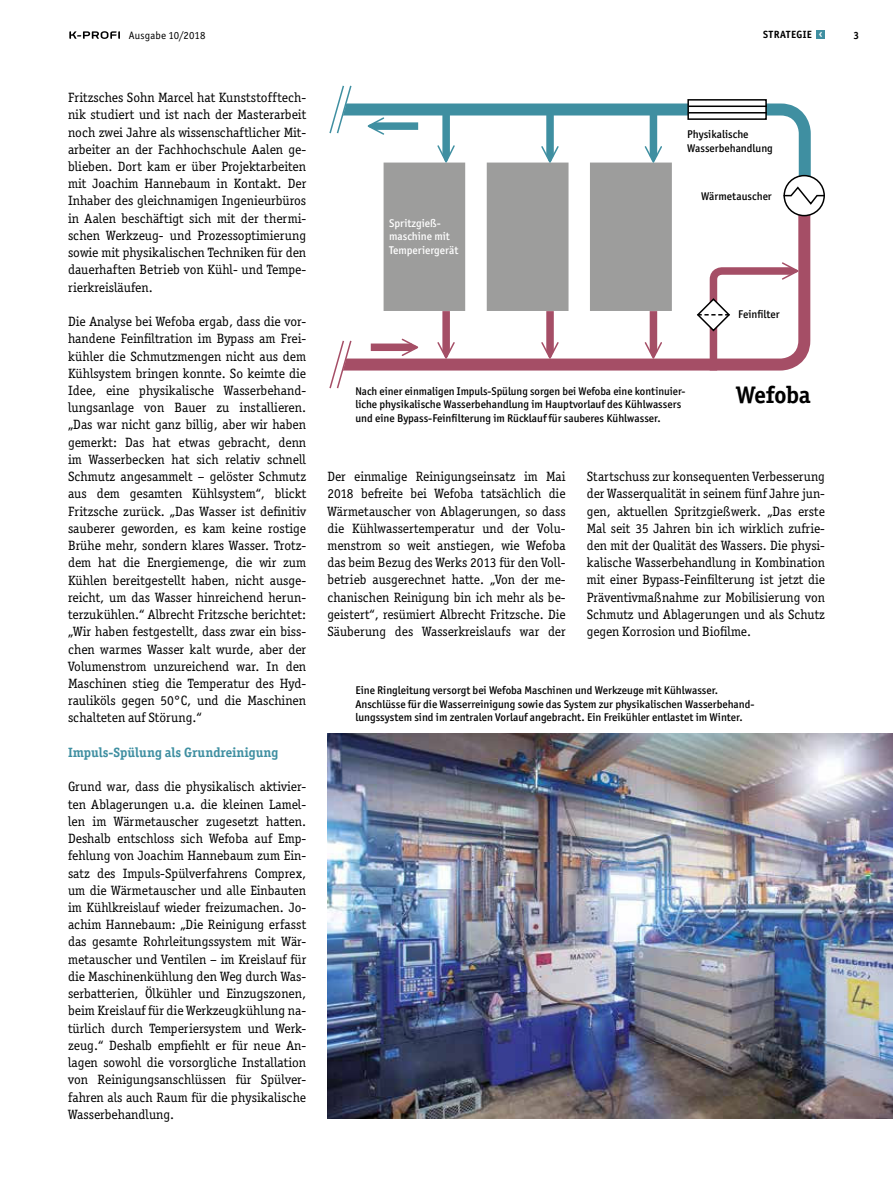
<style>
.page{position:relative;width:893px;height:1191px;background:#fff}
.page>*{position:absolute;margin:0;border:0;box-sizing:border-box;transform-origin:0 0}
.t1{font:700 24px "Officina Ser ITC Std";letter-spacing:-.01em;color:#000}
.t2{font:13.5px/17.2px "Officina Ser ITC Std";color:#000;text-align:justify}
.t3{font:700 13.5px "Officina Ser ITC Std";color:#3f8fa1}
.t4{font:500 11.25px/13.5px "Officina Sans ITC Std";color:#000}
.t5{font:500 11.25px/13.5px "Officina Sans ITC Std";color:#fff}
.t6{font:10.8px "Officina Sans ITC Std";letter-spacing:.015em;color:#000}
.t7{font:700 10.5px "Officina Sans ITC Std";letter-spacing:.045em;color:#000}
.t8{font:700 10.5px "Officina Sans ITC Std";color:#fff}
.t9{font:700 10.5px "Officina Ser ITC Std";color:#000}
</style>
<div class="page">
<div style="left:817px;top:31px;width:8px;height:8px;background:#3f8fa1"></div>
<svg style="left:69px;top:31px;width:51px;height:8px"></svg>
<svg style="left:356px;top:222px;width:455px;height:149px"></svg>
<svg style="left:356px;top:103px;width:461px;height:119px"></svg>
<div style="left:384px;top:163px;width:80px;height:147px;background:#9d9d9c"></div>
<div style="left:384px;top:163px;width:81px;height:148px;border:2px solid #9d9d9c"></div>
<div style="left:487px;top:163px;width:81px;height:147px;background:#9d9d9c"></div>
<div style="left:591px;top:163px;width:80px;height:147px;background:#9d9d9c"></div>
<div style="left:590px;top:163px;width:82px;height:148px;border:2px solid #9d9d9c"></div>
<svg style="left:329px;top:85px;width:27px;height:49px"></svg>
<svg style="left:329px;top:340px;width:27px;height:49px"></svg>
<div style="left:374px;top:122px;width:44px;height:8px;background:#3f8fa1"></div>
<svg style="left:366px;top:116px;width:19px;height:20px"></svg>
<div style="left:442px;top:311px;width:8px;height:41px;background:#a54e66"></div>
<svg style="left:436px;top:341px;width:20px;height:19px"></svg>
<div style="left:546px;top:311px;width:8px;height:41px;background:#a54e66"></div>
<svg style="left:540px;top:341px;width:20px;height:19px"></svg>
<div style="left:650px;top:311px;width:7px;height:41px;background:#a54e66"></div>
<svg style="left:643px;top:341px;width:20px;height:19px"></svg>
<div style="left:784px;top:176px;width:40px;height:40px;background:#fff;border-radius:50%"></div>
<div style="left:783px;top:175px;width:42px;height:41px;border:2px solid #000;border-radius:50%"></div>
<svg style="left:782px;top:185px;width:43px;height:21px"></svg>
<div style="left:442px;top:115px;width:8px;height:41px;background:#3f8fa1"></div>
<svg style="left:436px;top:144px;width:20px;height:20px"></svg>
<div style="left:546px;top:115px;width:8px;height:41px;background:#3f8fa1"></div>
<svg style="left:540px;top:145px;width:20px;height:18px"></svg>
<div style="left:650px;top:115px;width:7px;height:41px;background:#3f8fa1"></div>
<svg style="left:643px;top:145px;width:20px;height:19px"></svg>
<div style="left:688px;top:100px;width:78px;height:19px;background:#fff"></div>
<div style="left:687px;top:99px;width:80px;height:21px;border:2px solid #000"></div>
<hr style="left:688px;top:105px;width:79px;height:2px;background:#000">
<hr style="left:688px;top:112px;width:79px;height:1px;background:#000">
<div style="left:371px;top:343px;width:41px;height:8px;background:#a54e66"></div>
<svg style="left:400px;top:337px;width:19px;height:20px"></svg>
<svg style="left:696px;top:261px;width:104px;height:110px"></svg>
<img style="left:327px;top:734px;width:566px;height:384px">
<p class="t6" style="left:129px;top:31px;width:78px">Ausgabe 10/2018</p>
<p class="t8" style="left:819px;top:27px;width:5px">‹</p>
<p class="t9" style="left:853px;top:31px;width:7px">3</p>
<p class="t7" style="left:763px;top:29px;width:50px">STRATEGIE</p>
<p class="t2" style="left:68px;top:89px;width:240px">Fritzsches Sohn Marcel hat Kunststofftech&shy;nik studiert und ist nach der Masterarbeit noch zwei Jahre als wissenschaftlicher Mit&shy;arbeiter an der Fachhochschule Aalen ge&shy;blieben. Dort kam er über Projektarbeiten mit Joachim Hannebaum in Kontakt. Der Inhaber des gleichnamigen Ingenieurbüros in Aalen beschäftigt sich mit der thermi&shy;schen Werkzeug- und Prozessoptimierung sowie mit physikalischen Techniken für den dauerhaften Betrieb von Kühl- und Tempe&shy;rierkreisläufen.</p>
<p class="t2" style="left:68px;top:313px;width:240px">Die Analyse bei Wefoba ergab, dass die vor&shy;handene Feinfiltration im Bypass am Frei&shy;kühler die Schmutzmengen nicht aus dem Kühlsystem bringen konnte. So keimte die Idee, eine physikalische Wasserbehand&shy;lungsanlage von Bauer zu installieren. „Das war nicht ganz billig, aber wir haben gemerkt: Das hat etwas gebracht, denn im Wasserbecken hat sich relativ schnell Schmutz angesammelt – gelöster Schmutz aus dem gesamten Kühlsystem“, blickt Fritzsche zurück. „Das Wasser ist definitiv sauberer geworden, es kam keine rostige Brühe mehr, sondern klares Wasser. Trotz&shy;dem hat die Energiemenge, die wir zum Kühlen bereitgestellt haben, nicht ausge&shy;reicht, um das Wasser hinreichend herun&shy;terzukühlen.“ Albrecht Fritzsche berichtet: „Wir haben festgestellt, dass zwar ein biss&shy;chen warmes Wasser kalt wurde, aber der Volumenstrom unzureichend war. In den Maschinen stieg die Temperatur des Hyd&shy;rauliköls gegen 50°C, und die Maschinen schalteten auf Störung.“</p>
<p class="t3" style="left:68px;top:747px;width:212px">Impuls-Spülung als Grundreinigung</p>
<p class="t2" style="left:68px;top:778px;width:240px">Grund war, dass die physikalisch aktivier&shy;ten Ablagerungen u.a. die kleinen Lamel&shy;len im Wärmetauscher zugesetzt hatten.<br>Deshalb entschloss sich Wefoba auf Emp&shy;fehlung von Joachim Hannebaum zum Ein&shy;satz des Impuls-Spülverfahrens Comprex, um die Wärmetauscher und alle Einbauten im Kühlkreislauf wieder freizumachen. Jo&shy;achim Hannebaum: „Die Reinigung erfasst das gesamte Rohrleitungssystem mit Wär&shy;metauscher und Ventilen – im Kreislauf für die Maschinenkühlung den Weg durch Was&shy;serbatterien, Ölkühler und Einzugszonen, beim Kreislauf für die Werkzeugkühlung na&shy;türlich durch Temperiersystem und Werk&shy;zeug.“ Deshalb empfiehlt er für neue An&shy;lagen sowohl die vorsorgliche Installation von Reinigungsanschlüssen für Spülver&shy;fahren als auch Raum für die physikalische Wasserbehandlung.</p>
<p class="t5" style="left:389px;top:217px;width:71px">Spritzgieß&shy;maschine mit<br>Temperiergerät</p>
<p class="t4" style="left:687px;top:128px;width:87px">Physikalische<br>Wasserbehandlung</p>
<p class="t4" style="left:701px;top:189px;width:72px">Wärmetauscher</p>
<p class="t4" style="left:738px;top:308px;width:43px">Feinfilter</p>
<p class="t4" style="left:355px;top:384px;width:332px">Nach einer einmaligen Impuls-Spülung sorgen bei Wefoba eine kontinuier&shy;liche physikalische Wasserbehandlung im Hauptvorlauf des Kühlwassers und eine Bypass-Feinfilterung im Rücklauf für sauberes Kühlwasser.</p>
<h1 class="t1" style="left:736px;top:385px;width:76px">Wefoba</h1>
<p class="t2" style="left:327px;top:468px;width:240px">Der einmalige Reinigungseinsatz im Mai 2018 befreite bei Wefoba tatsächlich die Wärmetauscher von Ablagerungen, so dass die Kühlwassertemperatur und der Volu&shy;menstrom so weit anstiegen, wie Wefoba das beim Bezug des Werks 2013 für den Voll&shy;betrieb ausgerechnet hatte. „Von der me&shy;chanischen Reinigung bin ich mehr als be&shy;geistert“, resümiert Albrecht Fritzsche. Die Säuberung des Wasserkreislaufs war der</p>
<p class="t2" style="left:587px;top:468px;width:240px">Startschuss zur konsequenten Verbesserung der Wasserqualität in seinem fünf Jahre jun&shy;gen, aktuellen Spritzgießwerk. „Das erste Mal seit 35 Jahren bin ich wirklich zufrie&shy;den mit der Qualität des Wassers. Die physi&shy;kalische Wasserbehandlung in Kombination mit einer Bypass-Feinfilterung ist jetzt die Präventivmaßnahme zur Mobilisierung von Schmutz und Ablagerungen und als Schutz gegen Korrosion und Biofilme.</p>
<p class="t4" style="left:355px;top:684px;width:401px">Eine Ringleitung versorgt bei Wefoba Maschinen und Werkzeuge mit Kühlwasser.<br>Anschlüsse für die Wasserreinigung sowie das System zur physikalischen Wasserbehand&shy;lungssystem sind im zentralen Vorlauf angebracht. Ein Freikühler entlastet im Winter.</p>
</div>
